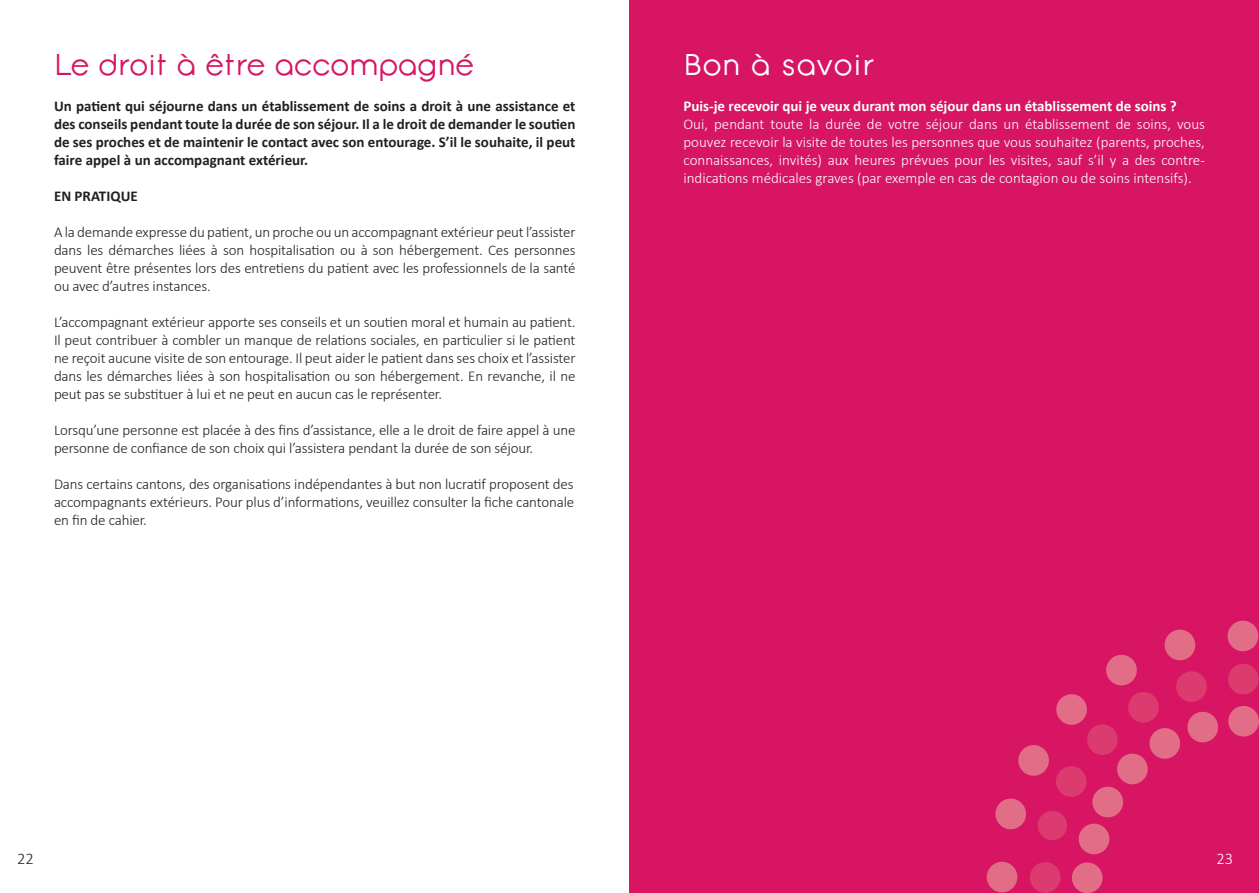
<style>
.page{position:relative;width:1259px;height:893px;background:#fff}
.page>*{position:absolute;margin:0;border:0;box-sizing:border-box;transform-origin:0 0}
.t1{font:30px "Opificio";letter-spacing:-.03em;color:#d71563}
.t2{font:30px "Opificio";color:#fff}
.t3{font:300 16.5px "Calibri";color:#231f20}
.t4{font:300 16.5px "Calibri";color:#fff}
.t5{font:300 15px/18px "Calibri";letter-spacing:-.01em;color:#231f20;text-align:justify}
.t6{font:300 15px/18px "Calibri";color:#fff;text-align:justify}
.t7{font:700 15px/18px "Calibri";color:#231f20;text-align:justify}
.t8{font:700 15px "Calibri";color:#fff}
</style>
<div class="page">
<div style="left:629px;top:0;width:630px;height:893px;background:#d71563"></div>
<svg style="left:1227px;top:621px;width:32px;height:31px"></svg>
<svg style="left:1228px;top:664px;width:31px;height:31px"></svg>
<svg style="left:1228px;top:706px;width:31px;height:31px"></svg>
<svg style="left:986px;top:629px;width:232px;height:264px"></svg>
<p class="t1" style="left:54px;top:46px;width:422px">Le droit à être accompagné</p>
<p class="t7" style="left:54px;top:97px;width:523px">Un patient qui séjourne dans un établissement de soins a droit à une assistance et des conseils pendant toute la durée de son séjour. Il a le droit de demander le soutien de ses proches et de maintenir le contact avec son entourage. S’il le souhaite, il peut faire appel à un accompagnant extérieur.</p>
<p class="t7" style="left:54px;top:187px;width:85px">EN PRATIQUE</p>
<p class="t5" style="left:54px;top:223px;width:523px">A la demande expresse du patient, un proche ou un accompagnant extérieur peut l’assister dans les démarches liées à son hospitalisation ou à son hébergement. Ces personnes peuvent être présentes lors des entretiens du patient avec les professionnels de la santé ou avec d’autres instances.</p>
<p class="t5" style="left:54px;top:313px;width:523px">L’accompagnant extérieur apporte ses conseils et un soutien moral et humain au patient.<br>Il peut contribuer à combler un manque de relations sociales, en particulier si le patient ne reçoit aucune visite de son entourage. Il peut aider le patient dans ses choix et l’assister dans les démarches liées à son hospitalisation ou son hébergement. En revanche, il ne peut pas se substituer à lui et ne peut en aucun cas le représenter.</p>
<p class="t5" style="left:54px;top:421px;width:523px">Lorsqu’une personne est placée à des fins d’assistance, elle a le droit de faire appel à une personne de confiance de son choix qui l’assistera pendant la durée de son séjour.</p>
<p class="t5" style="left:54px;top:475px;width:521px">Dans certains cantons, des organisations indépendantes à but non lucratif proposent des</p>
<p class="t5" style="left:54px;top:493px;width:522px">accompagnants extérieurs. Pour plus d’informations, veuillez consulter la fiche cantonale</p>
<p class="t5" style="left:54px;top:511px;width:94px">en fin de cahier.</p>
<p class="t2" style="left:683px;top:46px;width:192px">Bon à savoir</p>
<p class="t8" style="left:683px;top:96px;width:495px">Puis-je recevoir qui je veux durant mon séjour dans un établissement de soins ?</p>
<p class="t6" style="left:683px;top:115px;width:523px">Oui, pendant toute la durée de votre séjour dans un établissement de soins, vous pouvez recevoir la visite de toutes les personnes que vous souhaitez (parents, proches, connaissances, invités) aux heures prévues pour les visites, sauf s’il y a des contre&shy;indications médicales graves (par exemple en cas de contagion ou de soins intensifs).</p>
<p class="t3" style="left:17px;top:848px;width:18px">22</p>
<p class="t4" style="left:1216px;top:848px;width:18px">23</p>
</div>
